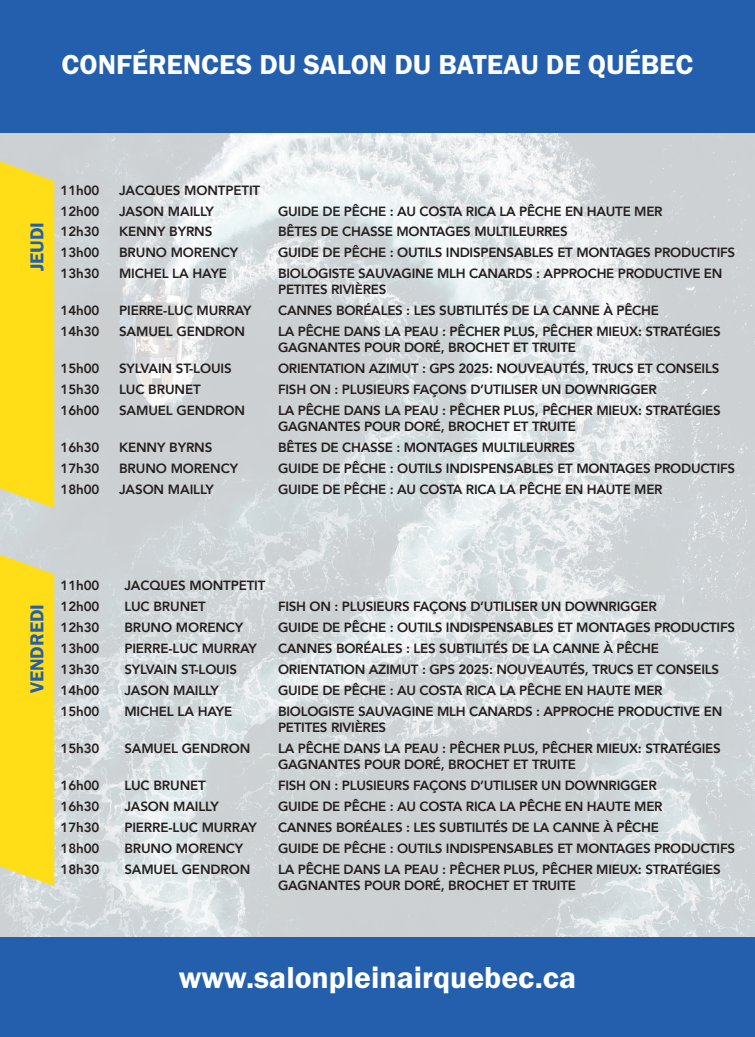
<style>
.page{position:relative;width:755px;height:1037px;background:#fff}
.page>*{position:absolute;margin:0;border:0;box-sizing:border-box;transform-origin:0 0}
.t1{font:31.52px "Franklin Gothic URW Dem";color:#fff}
.t2{font:28.4px "Franklin Gothic URW Dem";color:#fff}
.t3{font:19.4px "Franklin Gothic URW Dem";color:#235fad}
.t4{font:800 13.32px/16px "Avenir";letter-spacing:-.02em;color:#231f20}
</style>
<div class="page">
<img style="left:0;top:133px;width:754px;height:804px">
<div style="left:0;top:161px;width:54px;height:347px;background:#ffdd17"></div>
<div style="left:0;top:555px;width:54px;height:331px;background:#ffdd17"></div>
<div style="left:0;top:0;width:754px;height:133px;background:#235fad"></div>
<div style="left:0;top:937px;width:754px;height:100px;background:#235fad"></div>
<p class="t2" style="left:62px;top:47px;width:632px">CONFÉRENCES DU SALON DU BATEAU DE QUÉBEC</p>
<p class="t3" style="left:25px;top:271px;width:51px;rotate:-90deg">JEUDI</p>
<p class="t4" style="left:61px;top:182px;width:40px">11h00</p>
<p class="t4" style="left:119px;top:182px;width:143px">JACQUES MONTPETIT</p>
<p class="t4" style="left:61px;top:203px;width:40px">12h00</p>
<p class="t4" style="left:119px;top:203px;width:96px">JASON MAILLY</p>
<p class="t4" style="left:278px;top:203px;width:386px">GUIDE DE PÊCHE : AU COSTA RICA LA PÊCHE EN HAUTE MER</p>
<p class="t4" style="left:61px;top:224px;width:40px">12h30</p>
<p class="t4" style="left:119px;top:224px;width:95px">KENNY BYRNS</p>
<p class="t4" style="left:278px;top:224px;width:291px">BÊTES DE CHASSE MONTAGES MULTILEURRES</p>
<p class="t4" style="left:61px;top:245px;width:40px">13h00</p>
<p class="t4" style="left:119px;top:245px;width:120px">BRUNO MORENCY</p>
<p class="t4" style="left:278px;top:245px;width:458px">GUIDE DE PÊCHE : OUTILS INDISPENSABLES ET MONTAGES PRODUCTIFS</p>
<p class="t4" style="left:61px;top:266px;width:40px">13h30</p>
<p class="t4" style="left:119px;top:266px;width:109px">MICHEL LA HAYE</p>
<p class="t4" style="left:278px;top:266px;width:445px">BIOLOGISTE SAUVAGINE MLH CANARDS : APPROCHE PRODUCTIVE EN<br>PETITES RIVIÈRES</p>
<p class="t4" style="left:61px;top:303px;width:40px">14h00</p>
<p class="t4" style="left:119px;top:303px;width:134px">PIERRE-LUC MURRAY</p>
<p class="t4" style="left:278px;top:303px;width:382px">CANNES BORÉALES : LES SUBTILITÉS DE LA CANNE À PÊCHE</p>
<p class="t4" style="left:61px;top:324px;width:40px">14h30</p>
<p class="t4" style="left:119px;top:324px;width:127px">SAMUEL GENDRON</p>
<p class="t4" style="left:278px;top:324px;width:444px">LA PÊCHE DANS LA PEAU : PÊCHER PLUS, PÊCHER MIEUX: STRATÉGIES<br>GAGNANTES POUR DORÉ, BROCHET ET TRUITE</p>
<p class="t4" style="left:61px;top:361px;width:40px">15h00</p>
<p class="t4" style="left:119px;top:361px;width:114px">SYLVAIN ST-LOUIS</p>
<p class="t4" style="left:278px;top:361px;width:442px">ORIENTATION AZIMUT : GPS 2025: NOUVEAUTÉS, TRUCS ET CONSEILS</p>
<p class="t4" style="left:61px;top:382px;width:40px">15h30</p>
<p class="t4" style="left:119px;top:382px;width:83px">LUC BRUNET</p>
<p class="t4" style="left:278px;top:382px;width:380px">FISH ON : PLUSIEURS FAÇONS D’UTILISER UN DOWNRIGGER</p>
<p class="t4" style="left:61px;top:403px;width:40px">16h00</p>
<p class="t4" style="left:119px;top:403px;width:127px">SAMUEL GENDRON</p>
<p class="t4" style="left:278px;top:403px;width:444px">LA PÊCHE DANS LA PEAU : PÊCHER PLUS, PÊCHER MIEUX: STRATÉGIES<br>GAGNANTES POUR DORÉ, BROCHET ET TRUITE</p>
<p class="t4" style="left:61px;top:440px;width:40px">16h30</p>
<p class="t4" style="left:119px;top:440px;width:95px">KENNY BYRNS</p>
<p class="t4" style="left:278px;top:440px;width:298px">BÊTES DE CHASSE : MONTAGES MULTILEURRES</p>
<p class="t4" style="left:61px;top:461px;width:40px">17h30</p>
<p class="t4" style="left:119px;top:461px;width:120px">BRUNO MORENCY</p>
<p class="t4" style="left:278px;top:461px;width:458px">GUIDE DE PÊCHE : OUTILS INDISPENSABLES ET MONTAGES PRODUCTIFS</p>
<p class="t4" style="left:61px;top:482px;width:40px">18h00</p>
<p class="t4" style="left:119px;top:482px;width:96px">JASON MAILLY</p>
<p class="t4" style="left:278px;top:482px;width:386px">GUIDE DE PÊCHE : AU COSTA RICA LA PÊCHE EN HAUTE MER</p>
<p class="t3" style="left:25px;top:693px;width:90px;rotate:-90deg">VENDREDI</p>
<p class="t4" style="left:61px;top:577px;width:40px">11h00</p>
<p class="t4" style="left:124px;top:577px;width:143px">JACQUES MONTPETIT</p>
<p class="t4" style="left:61px;top:598px;width:40px">12h00</p>
<p class="t4" style="left:124px;top:598px;width:83px">LUC BRUNET</p>
<p class="t4" style="left:278px;top:598px;width:380px">FISH ON : PLUSIEURS FAÇONS D’UTILISER UN DOWNRIGGER</p>
<p class="t4" style="left:61px;top:619px;width:40px">12h30</p>
<p class="t4" style="left:124px;top:619px;width:120px">BRUNO MORENCY</p>
<p class="t4" style="left:278px;top:619px;width:458px">GUIDE DE PÊCHE : OUTILS INDISPENSABLES ET MONTAGES PRODUCTIFS</p>
<p class="t4" style="left:61px;top:640px;width:40px">13h00</p>
<p class="t4" style="left:124px;top:640px;width:134px">PIERRE-LUC MURRAY</p>
<p class="t4" style="left:278px;top:640px;width:382px">CANNES BORÉALES : LES SUBTILITÉS DE LA CANNE À PÊCHE</p>
<p class="t4" style="left:61px;top:661px;width:40px">13h30</p>
<p class="t4" style="left:124px;top:661px;width:114px">SYLVAIN ST-LOUIS</p>
<p class="t4" style="left:278px;top:661px;width:442px">ORIENTATION AZIMUT : GPS 2025: NOUVEAUTÉS, TRUCS ET CONSEILS</p>
<p class="t4" style="left:61px;top:682px;width:40px">14h00</p>
<p class="t4" style="left:124px;top:682px;width:96px">JASON MAILLY</p>
<p class="t4" style="left:278px;top:682px;width:386px">GUIDE DE PÊCHE : AU COSTA RICA LA PÊCHE EN HAUTE MER</p>
<p class="t4" style="left:61px;top:703px;width:40px">15h00</p>
<p class="t4" style="left:124px;top:703px;width:109px">MICHEL LA HAYE</p>
<p class="t4" style="left:278px;top:703px;width:445px">BIOLOGISTE SAUVAGINE MLH CANARDS : APPROCHE PRODUCTIVE EN<br>PETITES RIVIÈRES</p>
<p class="t4" style="left:61px;top:740px;width:40px">15h30</p>
<p class="t4" style="left:124px;top:740px;width:127px">SAMUEL GENDRON</p>
<p class="t4" style="left:278px;top:740px;width:444px">LA PÊCHE DANS LA PEAU : PÊCHER PLUS, PÊCHER MIEUX: STRATÉGIES<br>GAGNANTES POUR DORÉ, BROCHET ET TRUITE</p>
<p class="t4" style="left:61px;top:777px;width:40px">16h00</p>
<p class="t4" style="left:124px;top:777px;width:83px">LUC BRUNET</p>
<p class="t4" style="left:278px;top:777px;width:380px">FISH ON : PLUSIEURS FAÇONS D’UTILISER UN DOWNRIGGER</p>
<p class="t4" style="left:61px;top:798px;width:40px">16h30</p>
<p class="t4" style="left:124px;top:798px;width:96px">JASON MAILLY</p>
<p class="t4" style="left:278px;top:798px;width:386px">GUIDE DE PÊCHE : AU COSTA RICA LA PÊCHE EN HAUTE MER</p>
<p class="t4" style="left:61px;top:819px;width:40px">17h30</p>
<p class="t4" style="left:124px;top:819px;width:134px">PIERRE-LUC MURRAY</p>
<p class="t4" style="left:278px;top:819px;width:382px">CANNES BORÉALES : LES SUBTILITÉS DE LA CANNE À PÊCHE</p>
<p class="t4" style="left:61px;top:840px;width:40px">18h00</p>
<p class="t4" style="left:124px;top:840px;width:120px">BRUNO MORENCY</p>
<p class="t4" style="left:278px;top:840px;width:458px">GUIDE DE PÊCHE : OUTILS INDISPENSABLES ET MONTAGES PRODUCTIFS</p>
<p class="t4" style="left:61px;top:861px;width:40px">18h30</p>
<p class="t4" style="left:124px;top:861px;width:127px">SAMUEL GENDRON</p>
<p class="t4" style="left:278px;top:861px;width:444px">LA PÊCHE DANS LA PEAU : PÊCHER PLUS, PÊCHER MIEUX: STRATÉGIES<br>GAGNANTES POUR DORÉ, BROCHET ET TRUITE</p>
<p class="t1" style="left:179px;top:958px;width:398px">www.salonpleinairquebec.ca</p>
</div>
